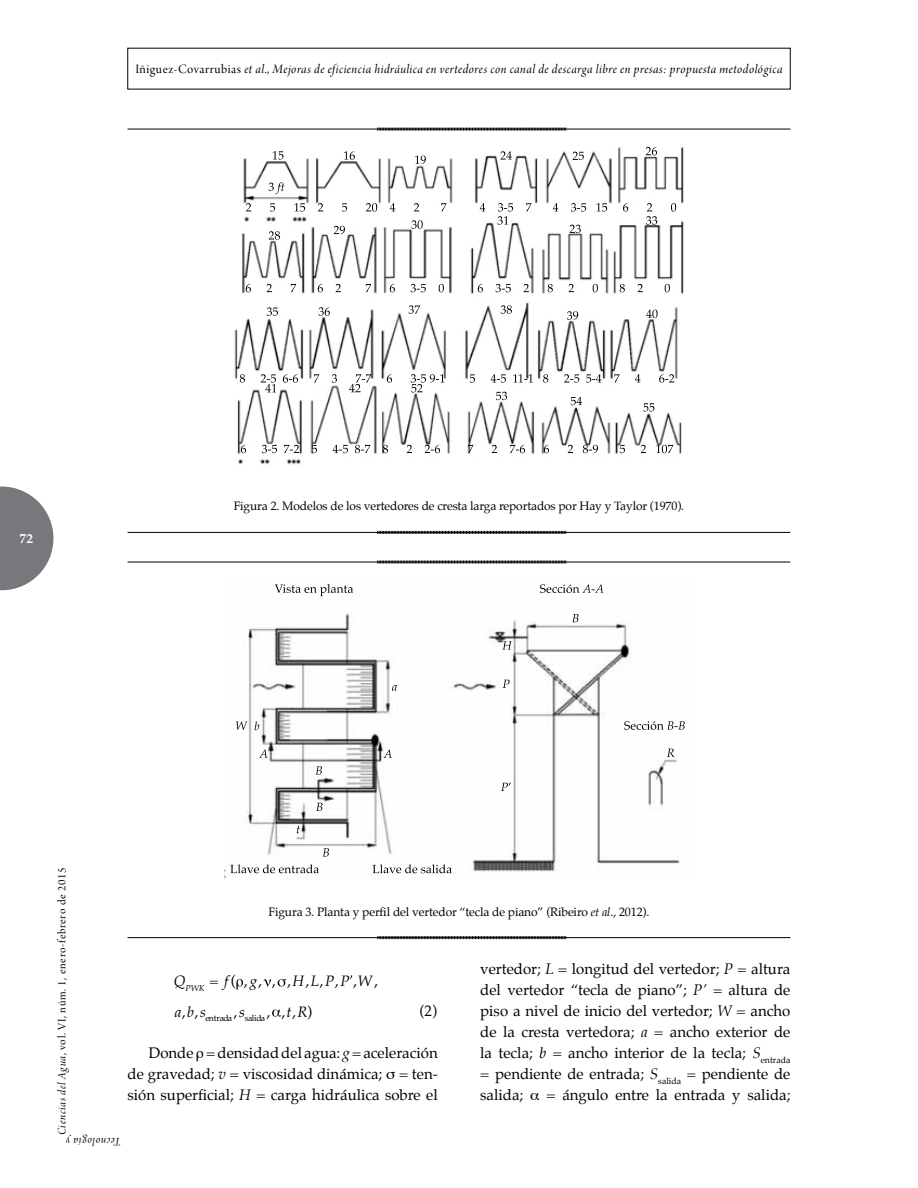
<style>
.page{position:relative;width:918px;height:1188px;background:#fff}
.page>*{position:absolute;margin:0;border:0;box-sizing:border-box;transform-origin:0 0}
.t1{font:15px/20.9px "Palatino";color:#000;text-align:justify}
.t2{font:15px "Palatino";color:#010101}
.t3{font:13.5px "Arno Pro Italic Display";letter-spacing:.04em;color:#000}
.t4{font:700 13.5px "Palatino";color:#fff}
.t5{font:12px "Palatino";letter-spacing:-.01em;color:#000}
.t6{font:12px "Arno Pro Display";letter-spacing:.055em;color:#000}
.t7{font:12px "Arno Pro Italic Display";color:#000}
.t8{font:8.7px "Palatino";letter-spacing:-.04em;color:#010101}
.s1{font-family:"Arno Pro Display"}
.s2{font-family:"Arno Pro Italic Display"}
.s3{font-style:italic}
</style>
<div class="page">
<svg style="left:0;top:487px;width:53px;height:103px"></svg>
<img style="left:234px;top:147px;width:450px;height:318px">
<svg style="left:273px;top:151px;width:10px;height:9px"></svg>
<svg style="left:344px;top:151px;width:11px;height:9px"></svg>
<svg style="left:415px;top:156px;width:11px;height:8px"></svg>
<svg style="left:500px;top:151px;width:12px;height:9px"></svg>
<svg style="left:573px;top:152px;width:11px;height:8px"></svg>
<svg style="left:646px;top:147px;width:11px;height:8px"></svg>
<img style="left:294px;top:203px;width:334px;height:9px">
<svg style="left:646px;top:216px;width:11px;height:9px"></svg>
<svg style="left:569px;top:225px;width:12px;height:8px"></svg>
<svg style="left:497px;top:216px;width:11px;height:9px"></svg>
<svg style="left:411px;top:220px;width:12px;height:9px"></svg>
<svg style="left:334px;top:226px;width:11px;height:8px"></svg>
<svg style="left:269px;top:231px;width:11px;height:9px"></svg>
<img style="left:318px;top:284px;width:165px;height:8px">
<svg style="left:646px;top:310px;width:12px;height:8px"></svg>
<svg style="left:567px;top:311px;width:11px;height:9px"></svg>
<svg style="left:501px;top:305px;width:11px;height:9px"></svg>
<svg style="left:409px;top:305px;width:11px;height:9px"></svg>
<svg style="left:318px;top:307px;width:12px;height:9px"></svg>
<svg style="left:267px;top:307px;width:11px;height:9px"></svg>
<svg style="left:240px;top:374px;width:5px;height:9px"></svg>
<img style="left:283px;top:374px;width:54px;height:9px">
<img style="left:356px;top:374px;width:15px;height:9px">
<svg style="left:387px;top:374px;width:5px;height:9px"></svg>
<img style="left:411px;top:374px;width:33px;height:9px">
<img style="left:470px;top:374px;width:26px;height:9px">
<svg style="left:497px;top:374px;width:9px;height:9px"></svg>
<img style="left:513px;top:374px;width:56px;height:9px">
<img style="left:574px;top:374px;width:46px;height:9px">
<svg style="left:635px;top:374px;width:5px;height:9px"></svg>
<img style="left:659px;top:374px;width:15px;height:9px">
<svg style="left:643px;top:403px;width:11px;height:9px"></svg>
<svg style="left:570px;top:397px;width:12px;height:8px"></svg>
<svg style="left:496px;top:392px;width:11px;height:8px"></svg>
<svg style="left:411px;top:384px;width:12px;height:9px"></svg>
<svg style="left:349px;top:384px;width:12px;height:8px"></svg>
<svg style="left:265px;top:384px;width:11px;height:8px"></svg>
<img style="left:241px;top:445px;width:26px;height:8px">
<img style="left:272px;top:445px;width:45px;height:8px">
<img style="left:333px;top:445px;width:79px;height:8px">
<img style="left:425px;top:445px;width:15px;height:8px">
<svg style="left:468px;top:445px;width:5px;height:8px"></svg>
<img style="left:492px;top:445px;width:33px;height:8px">
<svg style="left:544px;top:445px;width:5px;height:8px"></svg>
<img style="left:568px;top:445px;width:30px;height:8px">
<img style="left:620px;top:445px;width:26px;height:8px">
<img style="left:656px;top:445px;width:17px;height:8px">
<img style="left:268px;top:182px;width:16px;height:12px">
<img style="left:225px;top:584px;width:455px;height:295px">
<img style="left:275px;top:584px;width:72px;height:9px">
<img style="left:238px;top:864px;width:75px;height:9px">
<img style="left:380px;top:864px;width:66px;height:9px">
<img style="left:540px;top:584px;width:63px;height:9px">
<img style="left:624px;top:721px;width:61px;height:9px">
<svg style="left:572px;top:614px;width:7px;height:8px"></svg>
<svg style="left:502px;top:641px;width:10px;height:9px"></svg>
<svg style="left:503px;top:680px;width:7px;height:8px"></svg>
<svg style="left:667px;top:749px;width:7px;height:8px"></svg>
<svg style="left:392px;top:685px;width:5px;height:6px"></svg>
<svg style="left:383px;top:750px;width:9px;height:8px"></svg>
<svg style="left:236px;top:721px;width:11px;height:9px"></svg>
<svg style="left:255px;top:721px;width:4px;height:9px"></svg>
<svg style="left:259px;top:750px;width:8px;height:8px"></svg>
<svg style="left:316px;top:766px;width:6px;height:9px"></svg>
<svg style="left:316px;top:803px;width:7px;height:8px"></svg>
<svg style="left:323px;top:848px;width:6px;height:9px"></svg>
<svg style="left:297px;top:826px;width:3px;height:8px"></svg>
<svg style="left:501px;top:783px;width:10px;height:8px"></svg>
<hr style="left:128px;top:129px;width:662px;height:1px;background:#000">
<svg style="left:377px;top:128px;width:190px;height:3px"></svg>
<hr style="left:128px;top:532px;width:662px;height:1px;background:#000">
<svg style="left:377px;top:531px;width:190px;height:3px"></svg>
<hr style="left:128px;top:562px;width:662px;height:1px;background:#000">
<svg style="left:377px;top:561px;width:190px;height:3px"></svg>
<hr style="left:128px;top:937px;width:662px;height:1px;background:#000">
<svg style="left:377px;top:936px;width:190px;height:3px"></svg>
<svg style="left:236px;top:979px;width:7px;height:11px"></svg>
<svg style="left:264px;top:979px;width:7px;height:7px"></svg>
<svg style="left:278px;top:979px;width:8px;height:7px"></svg>
<svg style="left:272px;top:1010px;width:9px;height:7px"></svg>
<p class="t3" style="left:135px;top:61px;width:649px"><span class="s1">Iñiguez-Covarrubias</span> et al<span class="s1">.,</span> Mejoras de eficiencia hidráulica en vertedores con canal de descarga libre en presas: propuesta metodológica</p>
<p class="t4" style="left:20px;top:526px;width:15px">72</p>
<p class="t5" style="left:234px;top:496px;width:452px">Figura 2. Modelos de los vertedores de cresta larga reportados por Hay y Taylor (1970).</p>
<p class="t6" style="left:55px;top:1135px;width:269px;rotate:-90deg"><span class="s2">Ciencias del Agua</span>, vol. VI, núm. 1, enero-febrero de 2015</p>
<p class="t7" style="left:121px;top:1148px;width:57px;rotate:-180deg">aígolonceT y</p>
<p class="t5" style="left:268px;top:902px;width:383px">Figura 3. Planta y perfil del vertedor “tecla de piano” (Ribeiro <span class="s3">et al</span>., 2012).</p>
<p class="t1" style="left:480px;top:959px;width:312px">vertedor; <span class="s3">L</span> = longitud del vertedor; <span class="s3">P</span> = altura del vertedor “tecla de piano”; <span class="s3">P’</span> = altura de piso a nivel de inicio del vertedor; <span class="s3">W</span> = ancho de la cresta vertedora; <span class="s3">a</span> = ancho exterior de la tecla; <span class="s3">b</span> = ancho interior de la tecla; <span class="s3">S</span><sub>entrada </sub>= pendiente de entrada; <span class="s3">S</span><sub>salida</sub> = pendiente de salida;</p>
<p class="t2" style="left:174px;top:969px;width:206px"><span class="s3">Q</span><sub>PWK</sub> <span class="s3">= f</span>( ,<span class="s3">g</span>, , ,<span class="s3">H</span>,<span class="s3">L</span>,<span class="s3">P</span>,<span class="s3">P</span> ,<span class="s3">W</span>,</p>
<p class="t8" style="left:175px;top:1011px;width:139px"><sup>a</sup><sup>,</sup><sup>b</sup><sup>,</sup><sup>s</sup>entrada <sup>,</sup><sup>s</sup>salida <sup>,</sup> <sup>,</sup><sup>t</sup><sup>,</sup><sup>R</sup><sup>)</sup></p>
<p class="t1" style="left:420px;top:1000px;width:19px">(2)</p>
<p class="t1" style="left:128px;top:1042px;width:312px;text-indent:21px">Donde = densidad del agua: <span class="s3">g</span> = aceleración de gravedad; <span class="s3">v</span> = viscosidad dinámica; ▲ = ten&shy;sión superficial; <span class="s3">H</span> = carga hidráulica sobre el</p>
<p class="t1" style="left:546px;top:1084px;width:246px">= ángulo entre la entrada y salida;</p>
</div>
